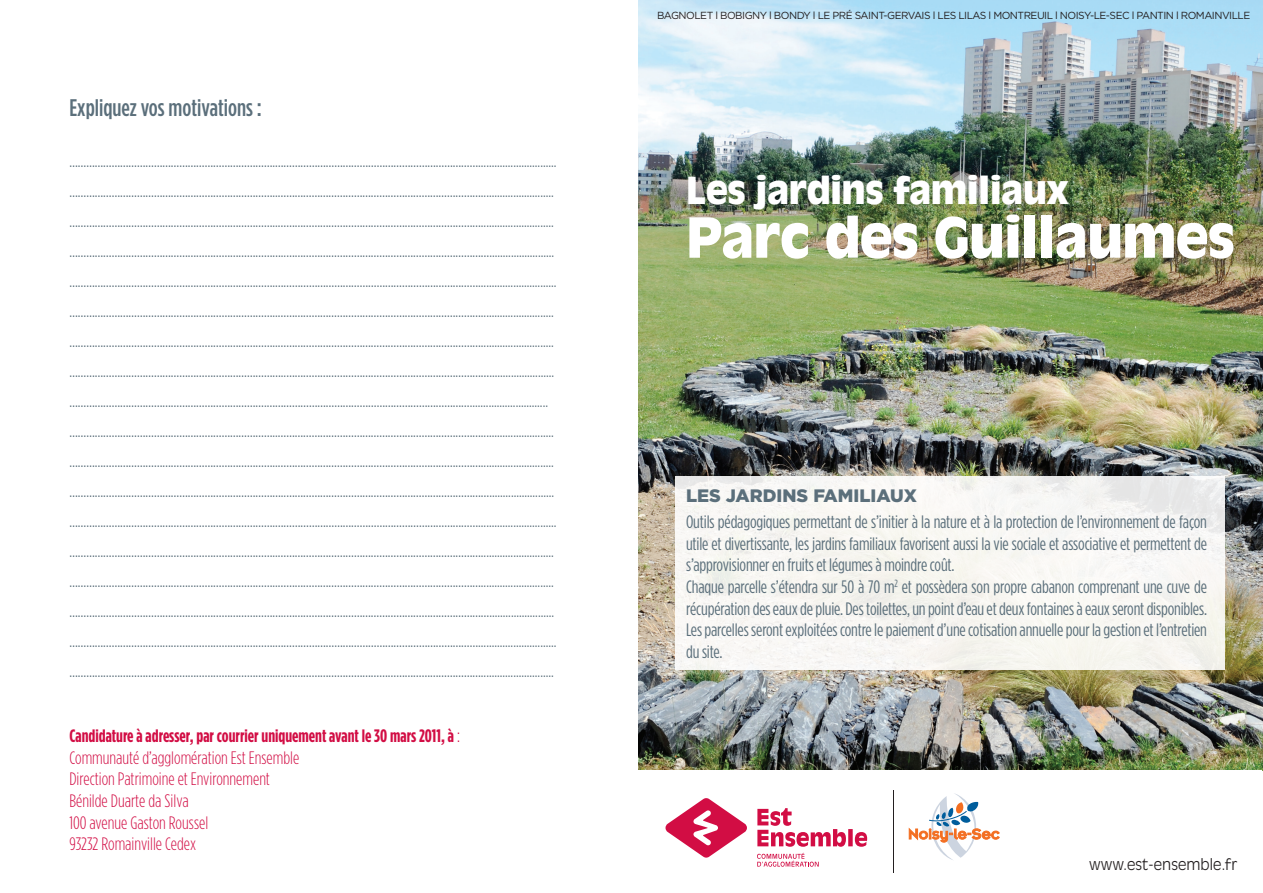
<style>
.page{position:relative;width:1263px;height:893px;background:#fff}
.page>*{position:absolute;margin:0;border:0;box-sizing:border-box;transform-origin:0 0}
.t1{font:900 54.45px "Antique Olive Std";letter-spacing:-.02em;color:#fff}
.t2{font:900 36.75px "Antique Olive Std";letter-spacing:-.02em;color:#fff}
.t3{font:500 condensed 24px "Gotham";color:#5b6f7b}
.t4{font:300 condensed 18px/30px "Gotham";color:#5b6f7b}
.t5{font:condensed 18px/21.6px "Gotham";letter-spacing:-.01em;color:#5b6f7b}
.t6{font:300 condensed 18px/21.6px "Gotham";color:#d20d44}
.t7{font:900 18px "Gotham";color:#5b6f7b}
.t8{font:300 15px "Antique Olive Std";color:#231f20}
.t9{font:10.2px "Gotham";letter-spacing:-.05em;color:#231f20}
.s1{font-weight:700}
</style>
<div class="page">
<img style="left:639px;top:0;width:624px;height:771px">
<div style="left:675px;top:476px;width:550px;height:193px;background:#f8f7f3"></div>
<svg style="left:665px;top:798px;width:202px;height:69px"></svg>
<hr style="left:892px;top:790px;width:1px;height:83px;background:#231f20">
<svg style="left:909px;top:793px;width:90px;height:67px"></svg>
<h3 class="t3" style="left:69px;top:94px;width:194px">Expliquez vos motivations :</h3>
<p class="t4" style="left:69px;top:146px;width:489px">……………………………………………………………….………………………………………………………………............................. ………………………………………………………………..………………………………………………………………........................... ………………………………………………………………..………………………………………………………………........................... …………………………………………………………………..………………………………………………………………........................ ……………………………………………………………….………………………………………………………………............................. ………………………………………………………………..………………………………………………………………........................... ………………………………………………………………..………………………………………………………………........................... …………………………………………………………………..………………………………………………………………........................ …………………………………………………………….………………………………………………………………............................. ………………………………………………………………..………………………………………………………………........................... ………………………………………………………………..………………………………………………………………........................... …………………………………………………………………..………………………………………………………………........................ ……………………………………………………………….………………………………………………………………............................. ………………………………………………………………..………………………………………………………………........................... ………………………………………………………………..………………………………………………………………........................... …………………………………………………………………..………………………………………………………………........................ ……………………………………………………………….………………………………………………………………............................. ………………………………………………………………..………………………………………………………………...........................</p>
<p class="t6" style="left:69px;top:725px;width:392px"><span class="s1">Candidature à adresser, par courrier uniquement avant le 30 mars 2011, à</span> :<br>Communauté d’agglomération Est Ensemble<br>Direction Patrimoine et Environnement<br>Bénilde Duarte da Silva<br>100 avenue Gaston Roussel<br>93232 Romainville Cedex</p>
<p class="t9" style="left:657px;top:10px;width:595px">BAGNOLET L BOBIGNY L BONDY L LE PRÉ SAINT-GERVAIS L LES LILAS L MONTREUIL L NOISY-LE-SEC L PANTIN L ROMAINVILLE</p>
<h2 class="t2" style="left:686px;top:168px;width:384px">Les jardins familiaux</h2>
<h1 class="t1" style="left:686px;top:205px;width:550px">Parc des Guillaumes</h1>
<p class="t7" style="left:686px;top:485px;width:232px">LES JARDINS FAMILIAUX</p>
<p class="t5" style="left:686px;top:511px;width:522px">Outils pédagogiques permettant de s’initier à la nature et à la protection de l’environnement de façon utile et divertissante, les jardins familiaux favorisent aussi la vie sociale et associative et permettent de s’approvisionner en fruits et légumes à moindre coût.<br>Chaque parcelle s’étendra sur 50 à 70 m<sup>2</sup> et possèdera son propre cabanon comprenant une cuve de récupération des eaux de pluie. Des toilettes, un point d’eau et deux fontaines à eaux seront disponibles.<br>Les parcelles seront exploitées contre le paiement d’une cotisation annuelle pour la gestion et l’entretien du site.</p>
<p class="t8" style="left:1089px;top:856px;width:150px">www.est-ensemble.fr</p>
</div>
